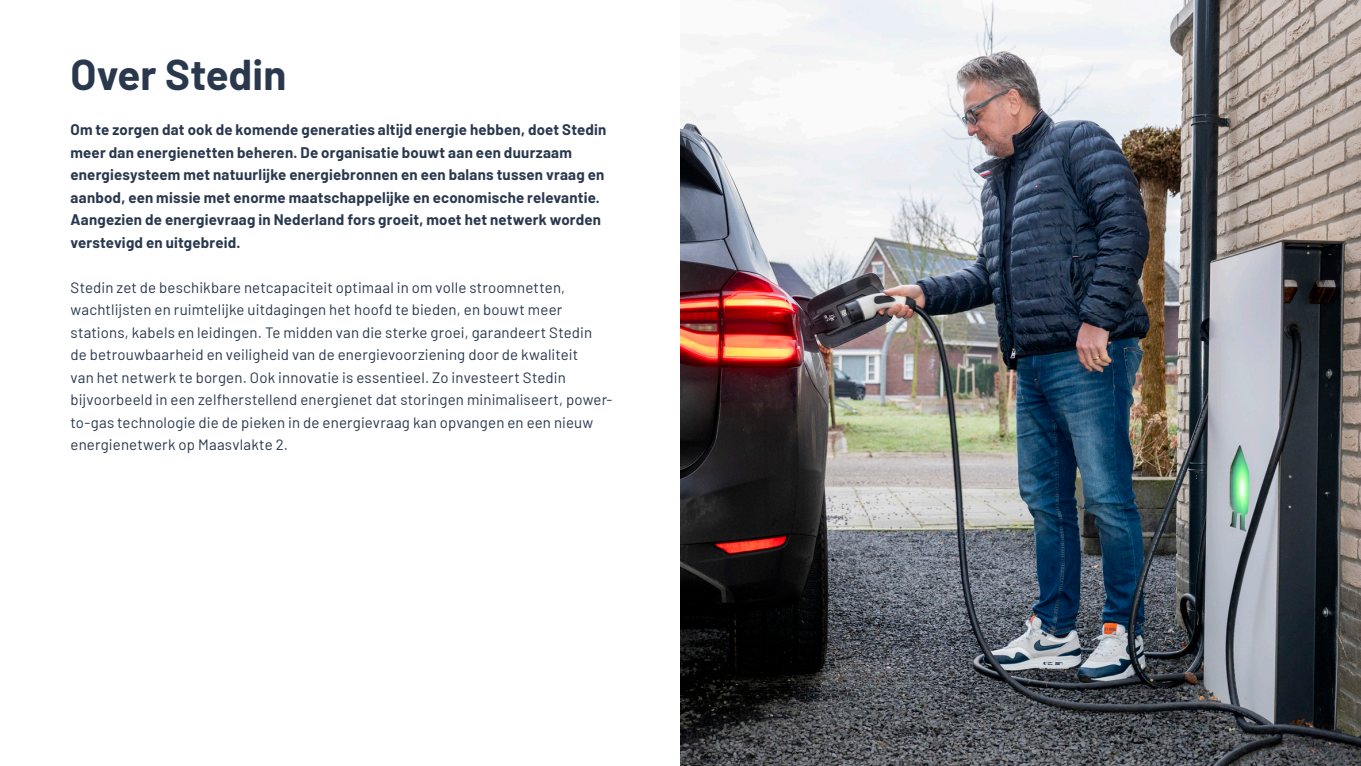
<style>
.page{position:relative;width:1361px;height:766px;background:#fff}
.page>*{position:absolute;margin:0;border:0;box-sizing:border-box;transform-origin:0 0}
.t1{font:700 42px "Barlow";color:#2a384e}
.t2{font:15px/22.5px "Barlow";letter-spacing:.01em;color:#2a384e}
.t3{font:700 15px/22.5px "Barlow";letter-spacing:.015em;color:#2a384e}
</style>
<div class="page">
<img style="left:680px;top:0;width:681px;height:765px">
<p class="t1" style="left:71px;top:44px;width:217px">Over Stedin</p>
<p class="t3" style="left:71px;top:117px;width:537px">Om te zorgen dat ook de komende generaties altijd energie hebben, doet Stedin meer dan energienetten beheren. De organisatie bouwt aan een duurzaam energiesysteem met natuurlijke energiebronnen en een balans tussen vraag en aanbod, een missie met enorme maatschappelijke en economische relevantie.<br>Aangezien de energievraag in Nederland fors groeit, moet het netwerk worden verstevigd en uitgebreid.</p>
<p class="t2" style="left:71px;top:275px;width:543px">Stedin zet de beschikbare netcapaciteit optimaal in om volle stroomnetten, wachtlijsten en ruimtelijke uitdagingen het hoofd te bieden, en bouwt meer stations, kabels en leidingen. Te midden van die sterke groei, garandeert Stedin<br>de betrouwbaarheid en veiligheid van de energievoorziening door de kwaliteit<br>van het netwerk te borgen. Ook innovatie is essentieel. Zo investeert Stedin bijvoorbeeld in een zelfherstellend energienet dat storingen minimaliseert, power&shy;to-gas technologie die de pieken in de energievraag kan opvangen en een nieuw energienetwerk op Maasvlakte 2.</p>
</div>
